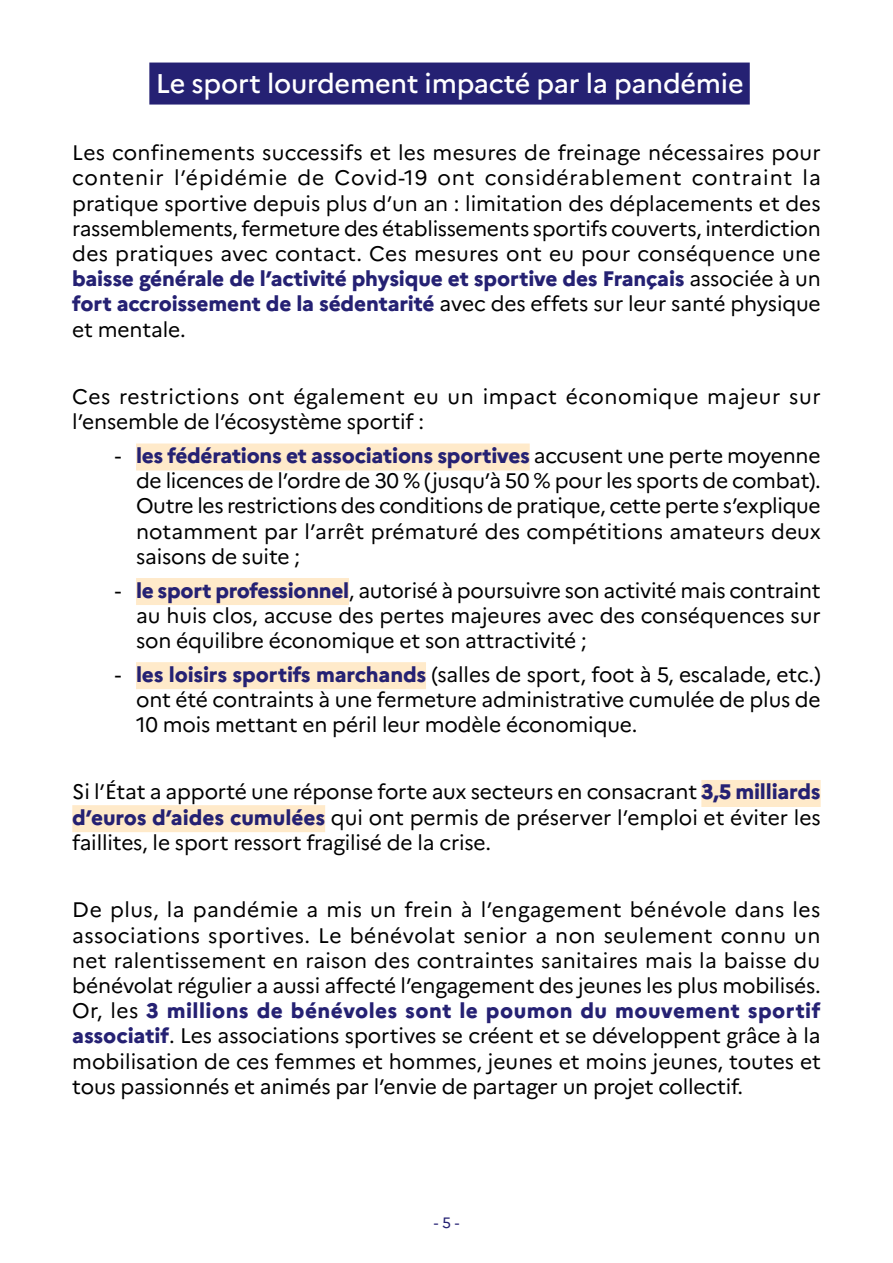
<style>
.page{position:relative;width:893px;height:1263px;background:#fff}
.page>*{position:absolute;margin:0;border:0;box-sizing:border-box;transform-origin:0 0}
.t1{font:500 27px "Marianne";letter-spacing:-.01em;color:#fff}
.t2{font:21px/25.2px "Marianne";letter-spacing:-.01em;color:#000;text-align:justify}
.t3{font:21px/25.2px "Marianne";letter-spacing:.025em;color:#000}
.t4{font:15px "Marianne";color:#252173}
.s1{font-weight:800;color:#252173}
</style>
<div class="page">
<div style="left:149px;top:63px;width:601px;height:42px;background:#252173"></div>
<div style="left:136px;top:443px;width:394px;height:27px;background:#ffeaca"></div>
<div style="left:136px;top:578px;width:213px;height:27px;background:#ffeaca"></div>
<div style="left:136px;top:662px;width:290px;height:27px;background:#ffeaca"></div>
<div style="left:701px;top:780px;width:120px;height:27px;background:#ffeaca"></div>
<div style="left:72px;top:805px;width:253px;height:27px;background:#ffeaca"></div>
<p class="t1" style="left:156px;top:66px;width:589px">Le sport lourdement impacté par la pandémie</p>
<p class="t2" style="left:72px;top:140px;width:750px">Les confinements successifs et les mesures de freinage nécessaires pour contenir l’épidémie de Covid-19 ont considérablement contraint la pratique sportive depuis plus d’un an : limitation des déplacements et des rassemblements, fermeture des établissements sportifs couverts, interdiction des pratiques avec contact. Ces mesures ont eu pour conséquence une <span class="s1">baisse générale de l’activité physique et sportive des Français</span> associée à un <span class="s1">fort accroissement de la sédentarité</span> avec des effets sur leur santé physique et mentale.</p>
<p class="t3" style="left:72px;top:384px;width:750px">Ces restrictions ont également eu un impact économique majeur sur l’ensemble de l’écosystème sportif :</p>
<p class="t2" style="left:136px;top:443px;width:686px;text-indent:-21px">- <span class="s1">les fédérations et associations sportives</span> accusent une perte moyenne de licences de l’ordre de 30 % (jusqu’à 50 % pour les sports de combat).<br>Outre les restrictions des conditions de pratique, cette perte s’explique notamment par l’arrêt prématuré des compétitions amateurs deux saisons de suite ;</p>
<p class="t2" style="left:136px;top:577px;width:686px;text-indent:-21px">- <span class="s1">le sport professionnel</span>, autorisé à poursuivre son activité mais contraint au huis clos, accuse des pertes majeures avec des conséquences sur son équilibre économique et son attractivité ;</p>
<p class="t2" style="left:136px;top:661px;width:686px;text-indent:-21px">- <span class="s1">les loisirs sportifs marchands</span> (salles de sport, foot à 5, escalade, etc.) ont été contraints à une fermeture administrative cumulée de plus de 10 mois mettant en péril leur modèle économique.</p>
<p class="t2" style="left:72px;top:779px;width:750px">Si l’État a apporté une réponse forte aux secteurs en consacrant <span class="s1">3,5 milliards d’euros d’aides cumulées</span> qui ont permis de préserver l’emploi et éviter les faillites, le sport ressort fragilisé de la crise.</p>
<p class="t2" style="left:72px;top:897px;width:750px">De plus, la pandémie a mis un frein à l’engagement bénévole dans les associations sportives. Le bénévolat senior a non seulement connu un net ralentissement en raison des contraintes sanitaires mais la baisse du bénévolat régulier a aussi affecté l’engagement des jeunes les plus mobilisés.<br>Or, les <span class="s1">3 millions de bénévoles sont le poumon du mouvement sportif associatif</span>. Les associations sportives se créent et se développent grâce à la mobilisation de ces femmes et hommes, jeunes et moins jeunes, toutes et tous passionnés et animés par l’envie de partager un projet collectif.</p>
<p class="t4" style="left:434px;top:1214px;width:27px">- 5 -</p>
</div>
